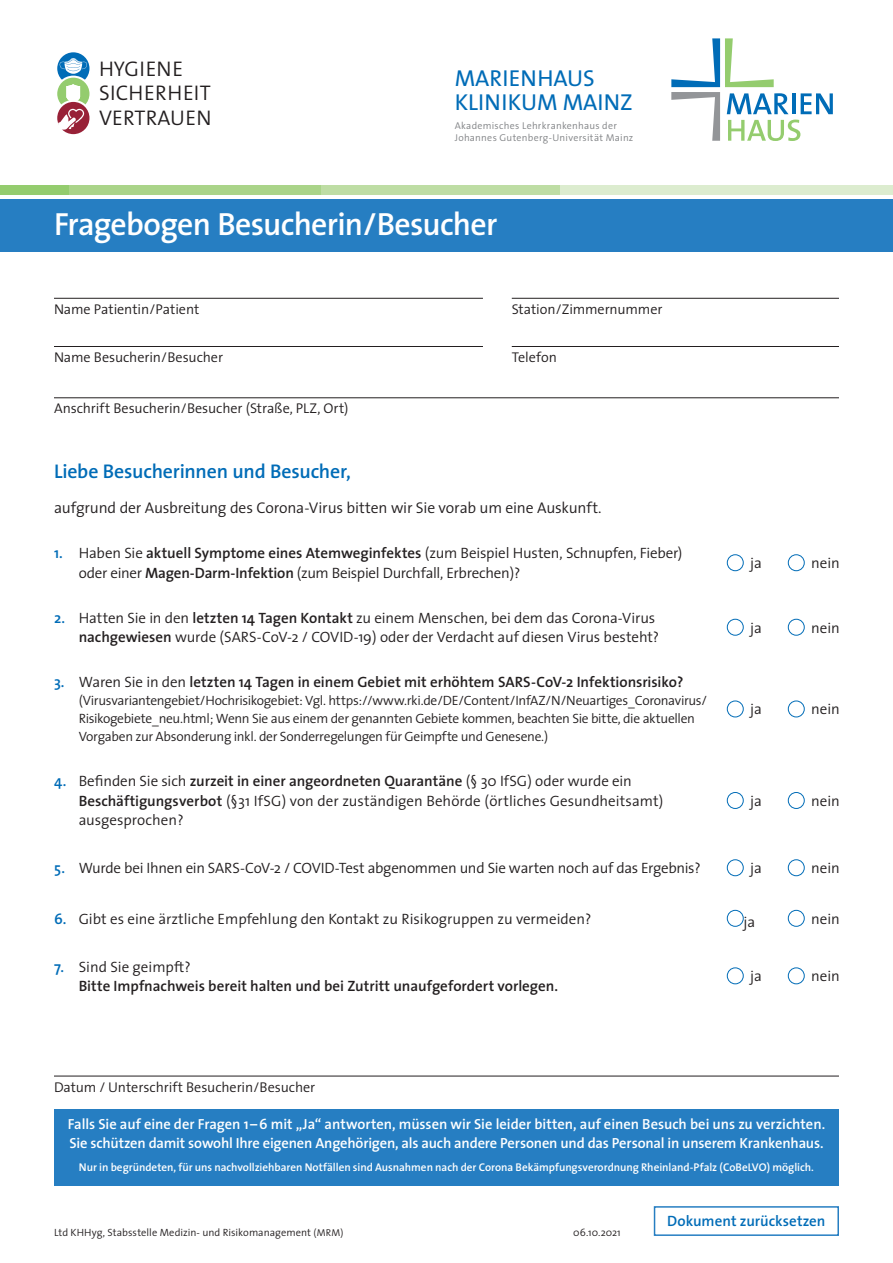
<style>
.page{position:relative;width:893px;height:1263px;background:#fff}
.page>*{position:absolute;margin:0;border:0;box-sizing:border-box;transform-origin:0 0}
.t1{font:600 32.25px "The Sans";letter-spacing:-.02em;color:#fff}
.t2{font:23.1px "The Sans";color:#006cb7}
.t3{font:300 21.3px/24.8px "The Sans B W4";letter-spacing:.015em;color:#231f20}
.t4{font:600 19.8px "The Sans";letter-spacing:-.01em;color:#006cb7}
.t5{font:300 15.6px "The Sans";letter-spacing:-.01em;color:#231f20}
.t6{font:300 15px/19.5px "The Sans";letter-spacing:-.005em;color:#231f20}
.t7{font:600 15px/19.5px "The Sans";color:#231f20}
.t8{font:600 15px "The Sans";color:#006cb7}
.t9{font:600 14.7px/18.9px "The Sans";letter-spacing:-.01em;color:#fff}
.t10{font:300 14.25px "The Sans";letter-spacing:-.005em;color:#231f20}
.t11{font:300 13.5px/18px "The Sans";letter-spacing:-.025em;color:#231f20}
.t12{font:600 11.25px "The Sans";letter-spacing:-.005em;color:#fff}
.t13{font:300 10.5px "The Sans";letter-spacing:.005em;color:#231f20}
.t14{font:300 9.9px/11.7px "The Sans";letter-spacing:.025em;color:#808285}
.s1{font-weight:600}
.s2{font-weight:300}
.s3{font-size:9.9px}
</style>
<div class="page">
<div style="left:0;top:199px;width:893px;height:53px;background:#267ec2"></div>
<div style="left:54px;top:1109px;width:785px;height:76px;background:#267ec2"></div>
<hr style="left:54px;top:298px;width:429px;height:1px;background:#231f20">
<hr style="left:54px;top:346px;width:429px;height:1px;background:#231f20">
<hr style="left:54px;top:397px;width:785px;height:1px;background:#231f20">
<hr style="left:54px;top:1076px;width:785px;height:1px;background:#231f20">
<hr style="left:512px;top:298px;width:327px;height:1px;background:#231f20">
<hr style="left:512px;top:346px;width:327px;height:1px;background:#231f20">
<div style="left:560px;top:185px;width:333px;height:10px;background:#dceccf"></div>
<div style="left:321px;top:185px;width:239px;height:10px;background:#bedda4"></div>
<div style="left:68px;top:185px;width:253px;height:10px;background:#aad489"></div>
<div style="left:0;top:185px;width:68px;height:10px;background:#94cc6e"></div>
<svg style="left:56px;top:51px;width:35px;height:35px"></svg>
<div style="left:55px;top:50px;width:37px;height:37px;border:2px solid #fff;border-radius:50%"></div>
<svg style="left:56px;top:77px;width:35px;height:34px"></svg>
<div style="left:55px;top:76px;width:37px;height:36px;border:2px solid #fff;border-radius:50%"></div>
<svg style="left:60px;top:58px;width:27px;height:16px"></svg>
<svg style="left:56px;top:101px;width:35px;height:34px"></svg>
<div style="left:55px;top:100px;width:37px;height:36px;border:2px solid #fff;border-radius:50%"></div>
<svg style="left:58px;top:81px;width:26px;height:49px"></svg>
<svg style="left:671px;top:38px;width:162px;height:103px"></svg>
<div style="left:727px;top:554px;width:16px;height:17px;border:1px solid #006cb7;border-radius:50%"></div>
<div style="left:788px;top:554px;width:16px;height:17px;border:1px solid #006cb7;border-radius:50%"></div>
<div style="left:727px;top:619px;width:16px;height:16px;border:1px solid #006cb7;border-radius:50%"></div>
<div style="left:788px;top:619px;width:16px;height:16px;border:1px solid #006cb7;border-radius:50%"></div>
<div style="left:727px;top:701px;width:16px;height:16px;border:1px solid #006cb7;border-radius:50%"></div>
<div style="left:788px;top:701px;width:16px;height:16px;border:1px solid #006cb7;border-radius:50%"></div>
<div style="left:727px;top:792px;width:16px;height:17px;border:1px solid #006cb7;border-radius:50%"></div>
<div style="left:788px;top:792px;width:16px;height:17px;border:1px solid #006cb7;border-radius:50%"></div>
<div style="left:727px;top:859px;width:16px;height:17px;border:1px solid #006cb7;border-radius:50%"></div>
<div style="left:788px;top:859px;width:16px;height:17px;border:1px solid #006cb7;border-radius:50%"></div>
<div style="left:727px;top:910px;width:16px;height:16px;border:1px solid #006cb7;border-radius:50%"></div>
<div style="left:788px;top:910px;width:16px;height:16px;border:1px solid #006cb7;border-radius:50%"></div>
<div style="left:727px;top:967px;width:16px;height:17px;border:1px solid #006cb7;border-radius:50%"></div>
<div style="left:788px;top:967px;width:16px;height:17px;border:1px solid #006cb7;border-radius:50%"></div>
<div style="left:654px;top:1206px;width:185px;height:30px;border:2px solid #267ec2"></div>
<p class="t3" style="left:99px;top:56px;width:114px">HYGIENE<br>SICHERHEIT<br>VERTRAUEN</p>
<p class="t2" style="left:455px;top:59px;width:141px">MARIENHAUS</p>
<p class="t2" style="left:455px;top:83px;width:179px">KLINIKUM MAINZ</p>
<p class="t14" style="left:455px;top:120px;width:180px">Akademisches Lehrkrankenhaus der<br>Johannes Gutenberg-Universität Mainz</p>
<p class="t1" style="left:54px;top:197px;width:445px">Fragebogen Besucherin/Besucher</p>
<p class="t10" style="left:54px;top:297px;width:147px">Name Patientin/Patient</p>
<p class="t10" style="left:54px;top:345px;width:171px">Name Besucherin/Besucher</p>
<p class="t10" style="left:54px;top:396px;width:296px">Anschrift Besucherin/Besucher (Straße, PLZ, Ort)</p>
<p class="t10" style="left:512px;top:297px;width:152px">Station/Zimmernummer</p>
<p class="t10" style="left:512px;top:345px;width:47px">Telefon</p>
<p class="t4" style="left:54px;top:455px;width:298px">Liebe Besucherinnen und Besucher,</p>
<p class="t5" style="left:54px;top:495px;width:549px">aufgrund der Ausbreitung des Corona-Virus bitten wir Sie vorab um eine Auskunft.</p>
<p class="t8" style="left:54px;top:541px;width:10px">1.</p>
<p class="t6" style="left:79px;top:543px;width:605px">Haben Sie <span class="s1">aktuell Symptome eines Atemweginfektes</span> (zum Beispiel Husten, Schnupfen, Fieber) oder einer <span class="s1">Magen-Darm-Infektion</span> (zum Beispiel Durchfall, Erbrechen)?</p>
<p class="t6" style="left:750px;top:553px;width:13px">ja</p>
<p class="t6" style="left:811px;top:553px;width:30px">nein</p>
<p class="t8" style="left:54px;top:605px;width:13px">2.</p>
<p class="t6" style="left:79px;top:608px;width:582px">Hatten Sie in den <span class="s1">letzten 14 Tagen Kontakt</span> zu einem Menschen, bei dem das Corona-Virus <span class="s1">nachgewiesen</span> wurde (SARS-CoV-2 / COVID-19) oder der Verdacht auf diesen Virus besteht?</p>
<p class="t6" style="left:750px;top:617px;width:13px">ja</p>
<p class="t6" style="left:811px;top:617px;width:30px">nein</p>
<p class="t8" style="left:54px;top:670px;width:12px">3.</p>
<p class="t7" style="left:79px;top:672px;width:606px"><span class="s2">Waren Sie in den</span> letzten 14 Tagen in einem Gebiet mit erhöhtem SARS-CoV-2 Infektionsrisiko?</p>
<p class="t11" style="left:79px;top:691px;width:630px">(Virusvariantengebiet/Hochrisikogebiet: Vgl. https://www.rki.de/DE/Content/InfAZ/N/Neuartiges_Coronavirus/<br>Risikogebiete_neu.html; Wenn Sie aus einem der genannten Gebiete kommen, beachten Sie bitte, die aktuellen<br>Vorgaben zur Absonderung inkl. der Sonderregelungen für Geimpfte und Genesene.)</p>
<p class="t6" style="left:750px;top:699px;width:13px">ja</p>
<p class="t6" style="left:811px;top:699px;width:30px">nein</p>
<p class="t8" style="left:54px;top:769px;width:14px">4.</p>
<p class="t6" style="left:79px;top:771px;width:586px">Befinden Sie sich <span class="s1">zurzeit in einer angeordneten Quarantäne</span> (§ 30 IfSG) oder wurde ein<br><span class="s1">Beschäftigungsverbot</span> (§31 IfSG) von der zuständigen Behörde (örtliches Gesundheitsamt) ausgesprochen?</p>
<p class="t6" style="left:750px;top:790px;width:13px">ja</p>
<p class="t6" style="left:811px;top:790px;width:30px">nein</p>
<p class="t8" style="left:54px;top:856px;width:12px">5.</p>
<p class="t6" style="left:79px;top:858px;width:624px">Wurde bei Ihnen ein SARS-CoV-2 / COVID-Test abgenommen und Sie warten noch auf das Ergebnis?</p>
<p class="t6" style="left:750px;top:858px;width:13px">ja</p>
<p class="t6" style="left:811px;top:858px;width:30px">nein</p>
<p class="t8" style="left:54px;top:906px;width:14px">6.</p>
<p class="t6" style="left:79px;top:908px;width:514px">Gibt es eine ärztliche Empfehlung den Kontakt zu Risikogruppen zu vermeiden?</p>
<p class="t6" style="left:743px;top:911px;width:13px">ja</p>
<p class="t6" style="left:811px;top:908px;width:30px">nein</p>
<p class="t8" style="left:54px;top:954px;width:12px">7.</p>
<p class="t7" style="left:79px;top:956px;width:481px"><span class="s2">Sind Sie geimpft?<br></span>Bitte Impfnachweis bereit halten und bei Zutritt unaufgefordert vorlegen.</p>
<p class="t6" style="left:750px;top:966px;width:13px">ja</p>
<p class="t6" style="left:811px;top:966px;width:30px">nein</p>
<p class="t10" style="left:54px;top:1075px;width:263px">Datum / Unterschrift Besucherin/Besucher</p>
<p class="t9" style="left:68px;top:1114px;width:759px">Falls Sie auf eine der Fragen 1– 6 mit „Ja“ antworten, müssen wir Sie leider bitten, auf einen Besuch bei uns zu verzichten.<br>Sie schützen damit sowohl Ihre eigenen Angehörigen, als auch andere Personen und das Personal in unserem Krankenhaus.</p>
<p class="t12" style="left:79px;top:1157px;width:736px">Nur in begründeten, für uns nachvollziehbaren Notfällen sind Ausnahmen nach der Corona Bekämpfungsverordnung Rheinland-Pfalz (CoBeLVO) möglich.</p>
<p class="t13" style="left:54px;top:1224px;width:291px">Ltd KHHyg, Stabsstelle Medizin- und Risikomanagement <span class="s3">(MRM)</span></p>
<p class="t13" style="left:573px;top:1224px;width:49px">06.10.2021</p>
<p class="t8" style="left:667px;top:1209px;width:160px">Dokument zurücksetzen</p>
</div>
